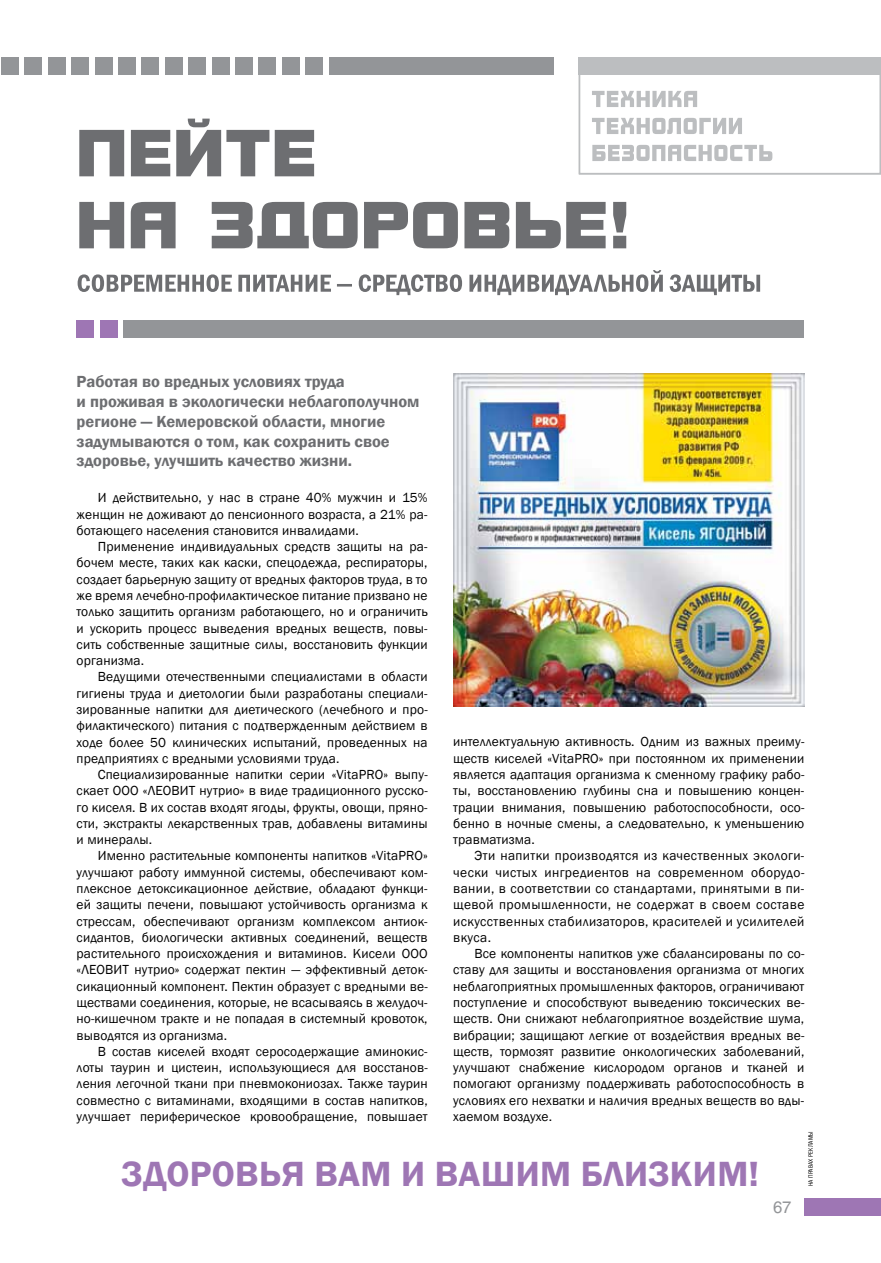
<style>
.page{position:relative;width:881px;height:1263px;background:#fff}
.page>*{position:absolute;margin:0;border:0;box-sizing:border-box;transform-origin:0 0}
.t1{font:600 36px "Franklin Gothic";letter-spacing:.02em;color:#9e76b4}
.t2{font:600 16.5px/19.8px "Franklin Gothic";color:#6d6e71}
.t3{font:16.5px "Helios";color:#939598}
.t4{font:13.5px/16.4px "Franklin Gothic";letter-spacing:.01em;color:#000;text-align:justify}
.t5{font:6px "Helios Cond";color:#000}
</style>
<div class="page">
<div style="left:578px;top:57px;width:302px;height:117px;border:2px solid #bcbec0"></div>
<div style="left:329px;top:58px;width:224px;height:17px;background:#939598"></div>
<div style="left:1px;top:58px;width:17px;height:17px;background:#939598"></div>
<div style="left:578px;top:58px;width:302px;height:17px;background:#bcbec0"></div>
<svg style="left:592px;top:145px;width:180px;height:16px"></svg>
<svg style="left:592px;top:118px;width:149px;height:16px"></svg>
<svg style="left:592px;top:91px;width:105px;height:16px"></svg>
<div style="left:804px;top:1198px;width:76px;height:17px;background:#9e76b4"></div>
<div style="left:25px;top:58px;width:17px;height:17px;background:#939598"></div>
<div style="left:48px;top:58px;width:17px;height:17px;background:#939598"></div>
<div style="left:72px;top:58px;width:17px;height:17px;background:#939598"></div>
<div style="left:95px;top:58px;width:17px;height:17px;background:#939598"></div>
<div style="left:118px;top:58px;width:17px;height:17px;background:#939598"></div>
<div style="left:142px;top:58px;width:17px;height:17px;background:#939598"></div>
<div style="left:165px;top:58px;width:17px;height:17px;background:#939598"></div>
<div style="left:188px;top:58px;width:17px;height:17px;background:#939598"></div>
<div style="left:212px;top:58px;width:17px;height:17px;background:#939598"></div>
<div style="left:235px;top:58px;width:17px;height:17px;background:#939598"></div>
<div style="left:259px;top:58px;width:17px;height:17px;background:#939598"></div>
<div style="left:282px;top:58px;width:17px;height:17px;background:#939598"></div>
<div style="left:305px;top:58px;width:17px;height:17px;background:#939598"></div>
<img style="left:453px;top:374px;width:351px;height:332px">
<svg style="left:78px;top:270px;width:681px;height:25px"></svg>
<svg style="left:79px;top:202px;width:547px;height:46px"></svg>
<svg style="left:79px;top:119px;width:235px;height:57px"></svg>
<div style="left:123px;top:320px;width:681px;height:18px;background:#939598"></div>
<div style="left:100px;top:320px;width:17px;height:18px;background:#9e76b4"></div>
<div style="left:77px;top:320px;width:17px;height:18px;background:#9e76b4"></div>
<p class="t2" style="left:77px;top:372px;width:344px">Работая во вредных условиях труда<br>и проживая в экологически неблагополучном регионе — Кемеровской области, многие задумываются о том, как сохранить свое здоровье, улучшить качество жизни.</p>
<p class="t4" style="left:77px;top:490px;width:352px;text-indent:21px">И действительно, у нас в стране 40% мужчин и 15% женщин не доживают до пенсионного возраста, а 21% ра&shy;ботающего населения становится инвалидами.</p>
<p class="t4" style="left:77px;top:539px;width:352px;text-indent:21px">Применение индивидуальных средств защиты на ра&shy;бочем месте, таких как каски, спецодежда, респираторы, создает барьерную защиту от вредных факторов труда, в то же время лечебно-профилактическое питание призвано не только защитить организм работающего, но и ограничить и ускорить процесс выведения вредных веществ, повы&shy;сить собственные защитные силы, восстановить функции организма.</p>
<p class="t4" style="left:77px;top:669px;width:352px;text-indent:21px">Ведущими отечественными специалистами в области гигиены труда и диетологии были разработаны специали&shy;зированные напитки для диетического (лечебного и про&shy;филактического) питания с подтвержденным действием в ходе более 50 клинических испытаний, проведенных на предприятиях с вредными условиями труда.</p>
<p class="t4" style="left:77px;top:767px;width:352px;text-indent:21px">Специализированные напитки серии «VitaPRO» выпу&shy;скает ООО «ЛЕОВИТ нутрио» в виде традиционного русско&shy;го киселя. В их состав входят ягоды, фрукты, овощи, пряно&shy;сти, экстракты лекарственных трав, добавлены витамины и минералы.</p>
<p class="t4" style="left:77px;top:848px;width:352px;text-indent:21px">Именно растительные компоненты напитков «VitaPRO» улучшают работу иммунной системы, обеспечивают ком&shy;плексное детоксикационное действие, обладают функци&shy;ей защиты печени, повышают устойчивость организма к стрессам, обеспечивают организм комплексом антиок&shy;сидантов, биологически активных соединений, веществ растительного происхождения и витаминов. Кисели ООО «ЛЕОВИТ нутрио» содержат пектин — эффективный деток&shy;сикационный компонент. Пектин образует с вредными ве&shy;ществами соединения, которые, не всасываясь в желудоч&shy;но-кишечном тракте и не попадая в системный кровоток, выводятся из организма.</p>
<p class="t4" style="left:77px;top:1043px;width:352px;text-indent:21px">В состав киселей входят серосодержащие аминокис&shy;лоты таурин и цистеин, использующиеся для восстанов&shy;ления легочной ткани при пневмокониозах. Также таурин совместно с витаминами, входящими в состав напитков, улучшает периферическое кровообращение, повышает</p>
<p class="t4" style="left:453px;top:734px;width:352px">интеллектуальную активность. Одним из важных преиму&shy;ществ киселей «VitaPRO» при постоянном их применении является адаптация организма к сменному графику рабо&shy;ты, восстановлению глубины сна и повышению концен&shy;трации внимания, повышению работоспособности, осо&shy;бенно в ночные смены, а следовательно, к уменьшению травматизма.</p>
<p class="t4" style="left:453px;top:848px;width:352px;text-indent:21px">Эти напитки производятся из качественных экологи&shy;чески чистых ингредиентов на современном оборудо&shy;вании, в соответствии со стандартами, принятыми в пи&shy;щевой промышленности, не содержат в своем составе искусственных стабилизаторов, красителей и усилителей вкуса.</p>
<p class="t4" style="left:453px;top:946px;width:352px;text-indent:21px">Все компоненты напитков уже сбалансированы по со&shy;ставу для защиты и восстановления организма от многих неблагоприятных промышленных факторов, ограничивают поступление и способствуют выведению токсических ве&shy;ществ. Они снижают неблагоприятное воздействие шума, вибрации; защищают легкие от воздействия вредных ве&shy;ществ, тормозят развитие онкологических заболеваний, улучшают снабжение кислородом органов и тканей и помогают организму поддерживать работоспособность в условиях его нехватки и наличия вредных веществ во вды&shy;хаемом воздухе.</p>
<h1 class="t1" style="left:122px;top:1152px;width:46px">Здоро</h1>
<h1 class="t1" style="left:235px;top:1152px;width:105px">вья Вам</h1>
<h1 class="t1" style="left:401px;top:1152px;width:62px">и Вашим</h1>
<h1 class="t1" style="left:580px;top:1152px;width:48px">близким</h1>
<h1 class="t1" style="left:748px;top:1152px;width:12px">!</h1>
<p class="t3" style="left:772px;top:1197px;width:20px">67</p>
<p class="t5" style="left:806px;top:1186px;width:57px;rotate:-90deg">на правах рекламы</p>
</div>
